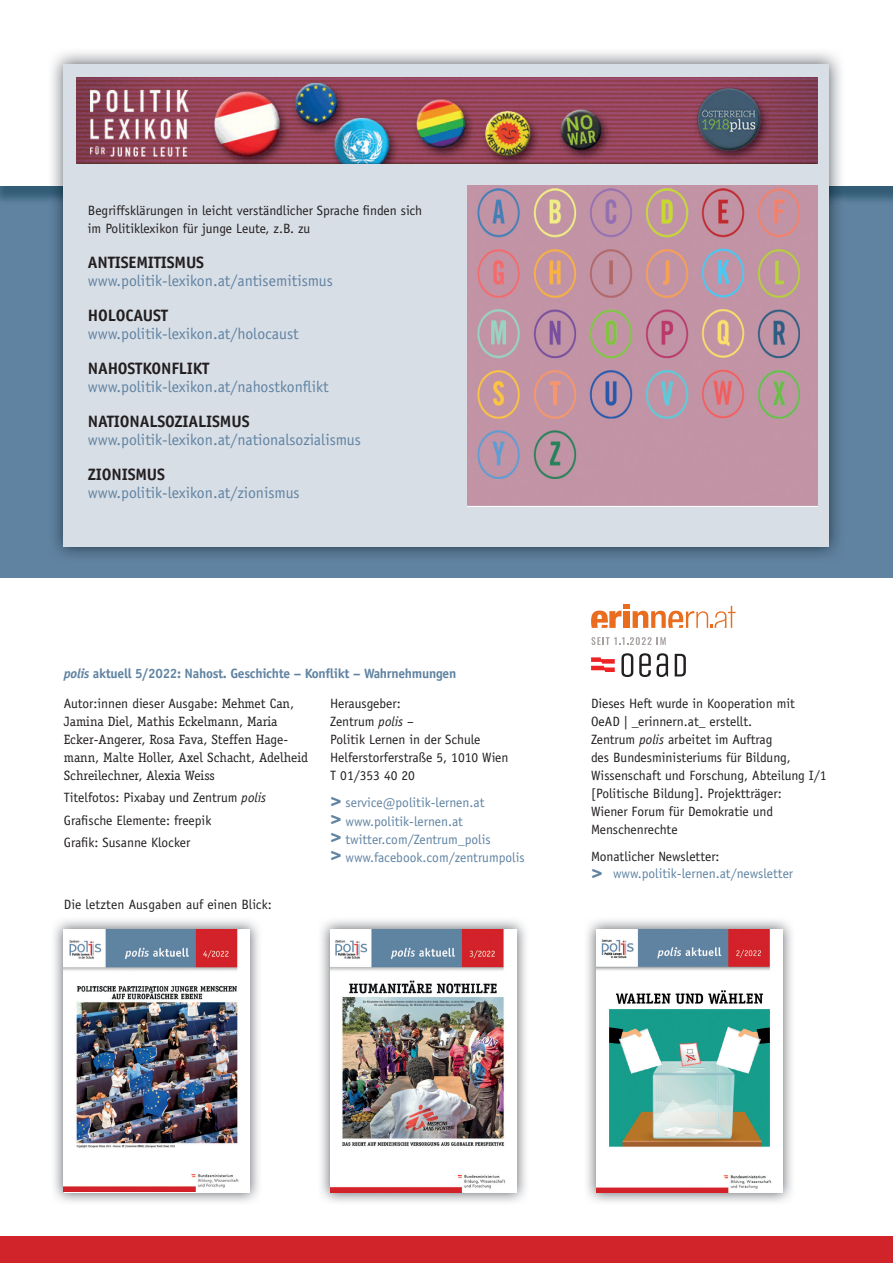
<style>
.page{position:relative;width:893px;height:1263px;background:#fff}
.page>*{position:absolute;margin:0;border:0;box-sizing:border-box;transform-origin:0 0}
.t1{font:700 25.2px/18px "Officina Serif Std";color:#6083a2;text-align:justify;scale:.83 1}
.t2{font:700 16.5px "Officina Sans Std";letter-spacing:-.01em;color:#231f20}
.t3{font:15.75px "Officina Sans Std";color:#6083a2}
.t4{font:13.5px/18px "Officina Sans Std";color:#231f20}
.t5{font:13.5px/18.3px "Officina Sans Std";color:#6083a2}
.t6{font:13.5px/18px "Officina Serif Std";color:#231f20}
.t7{font:700 13.5px "Officina Sans Std";letter-spacing:-.02em;color:#6083a2}
.s1{font-style:italic}
.s2{font-family:"Officina Serif Std"}
</style>
<div class="page">
<div style="left:0;top:1236px;width:893px;height:27px;background:#d1232a"></div>
<img style="left:321px;top:920px;width:205px;height:282px">
<img style="left:330px;top:929px;width:186px;height:263px">
<img style="left:587px;top:920px;width:205px;height:282px">
<img style="left:597px;top:929px;width:186px;height:263px">
<img style="left:54px;top:920px;width:205px;height:282px">
<img style="left:64px;top:929px;width:186px;height:263px">
<div style="left:0;top:136px;width:893px;height:442px;background:#6083a2"></div>
<div style="left:0;top:0;width:893px;height:186px;background:#fff"></div>
<img style="left:48px;top:52px;width:797px;height:505px">
<div style="left:64px;top:64px;width:765px;height:482px;background:#d8dee6"></div>
<img style="left:77px;top:78px;width:740px;height:85px">
<img style="left:468px;top:186px;width:349px;height:320px">
<svg style="left:591px;top:604px;width:145px;height:24px"></svg>
<svg style="left:591px;top:637px;width:75px;height:8px"></svg>
<svg style="left:621px;top:653px;width:12px;height:24px"></svg>
<svg style="left:639px;top:653px;width:29px;height:24px"></svg>
<svg style="left:675px;top:654px;width:11px;height:22px"></svg>
<svg style="left:591px;top:657px;width:24px;height:15px"></svg>
<p class="t4" style="left:88px;top:201px;width:336px">Begriffsklärungen in leicht verständlicher Sprache finden sich im Politiklexikon für junge Leute, z.B. zu</p>
<p class="t2" style="left:88px;top:252px;width:118px">ANTISEMITISMUS</p>
<p class="t3" style="left:88px;top:271px;width:247px">www.politik-lexikon.at/antisemitismus</p>
<p class="t2" style="left:88px;top:305px;width:82px">HOLOCAUST</p>
<p class="t3" style="left:88px;top:324px;width:212px">www.politik-lexikon.at/holocaust</p>
<p class="t2" style="left:88px;top:358px;width:123px">NAHOSTKONFLIKT</p>
<p class="t3" style="left:88px;top:377px;width:242px">www.politik-lexikon.at/nahostkonflikt</p>
<p class="t2" style="left:88px;top:411px;width:163px">NATIONALSOZIALISMUS</p>
<p class="t3" style="left:88px;top:430px;width:275px">www.politik-lexikon.at/nationalsozialismus</p>
<p class="t2" style="left:88px;top:464px;width:79px">ZIONISMUS</p>
<p class="t3" style="left:88px;top:483px;width:213px">www.politik-lexikon.at/zionismus</p>
<p class="t7" style="left:64px;top:665px;width:394px"><span class="s1">polis</span> aktuell 5/2022: Nahost. Geschichte – Konflikt – Wahrnehmungen</p>
<p class="t4" style="left:330px;top:694px;width:180px">Herausgeber:<br>Zentrum <span class="s1">polis</span> –<br>Politik Lernen in der Schule<br>Helferstorferstraße 5, 1010 Wien<br>T 01/353 40 20</p>
<h1 class="t1" style="left:330px;top:790px;width:16px">&gt; &gt; &gt; &gt;</h1>
<p class="t5" style="left:345px;top:793px;width:181px">service@politik-lernen.at www.politik-lernen.at twitter.com/Zentrum_polis www.facebook.com/zentrumpolis</p>
<p class="t4" style="left:64px;top:694px;width:232px">Autor:innen dieser Ausgabe: <span class="s2">Mehmet Can,</span></p>
<p class="t6" style="left:64px;top:712px;width:246px">Jamina Diel, Mathis Eckelmann, Maria Ecker-Angerer, Rosa Fava, Steffen Hage&shy;mann, Malte Holler, Axel Schacht, Adelheid Schreilechner, Alexia Weiss</p>
<p class="t4" style="left:64px;top:787px;width:204px;line-height:22.2px">Titelfotos: Pixabay und Zentrum <span class="s1">polis<br></span>Grafische Elemente: freepik<br>Grafik: Susanne Klocker</p>
<p class="t4" style="left:64px;top:895px;width:209px">Die letzten Ausgaben auf einen Blick:</p>
<p class="t4" style="left:591px;top:694px;width:237px">Dieses Heft wurde in Kooperation mit OeAD | _erinnern.at_ erstellt.<br>Zentrum <span class="s1">polis</span> arbeitet im Auftrag<br>des Bundesministeriums für Bildung, Wissenschaft und Forschung, Abteilung I/1 [Politische Bildung]. Projektträger:<br>Wiener Forum für Demokratie und Menschenrechte</p>
<p class="t4" style="left:591px;top:847px;width:130px">Monatlicher Newsletter:</p>
<h1 class="t1" style="left:591px;top:862px;width:16px">&gt;</h1>
<p class="t5" style="left:613px;top:864px;width:182px">www.politik-lernen.at/newsletter</p>
</div>
